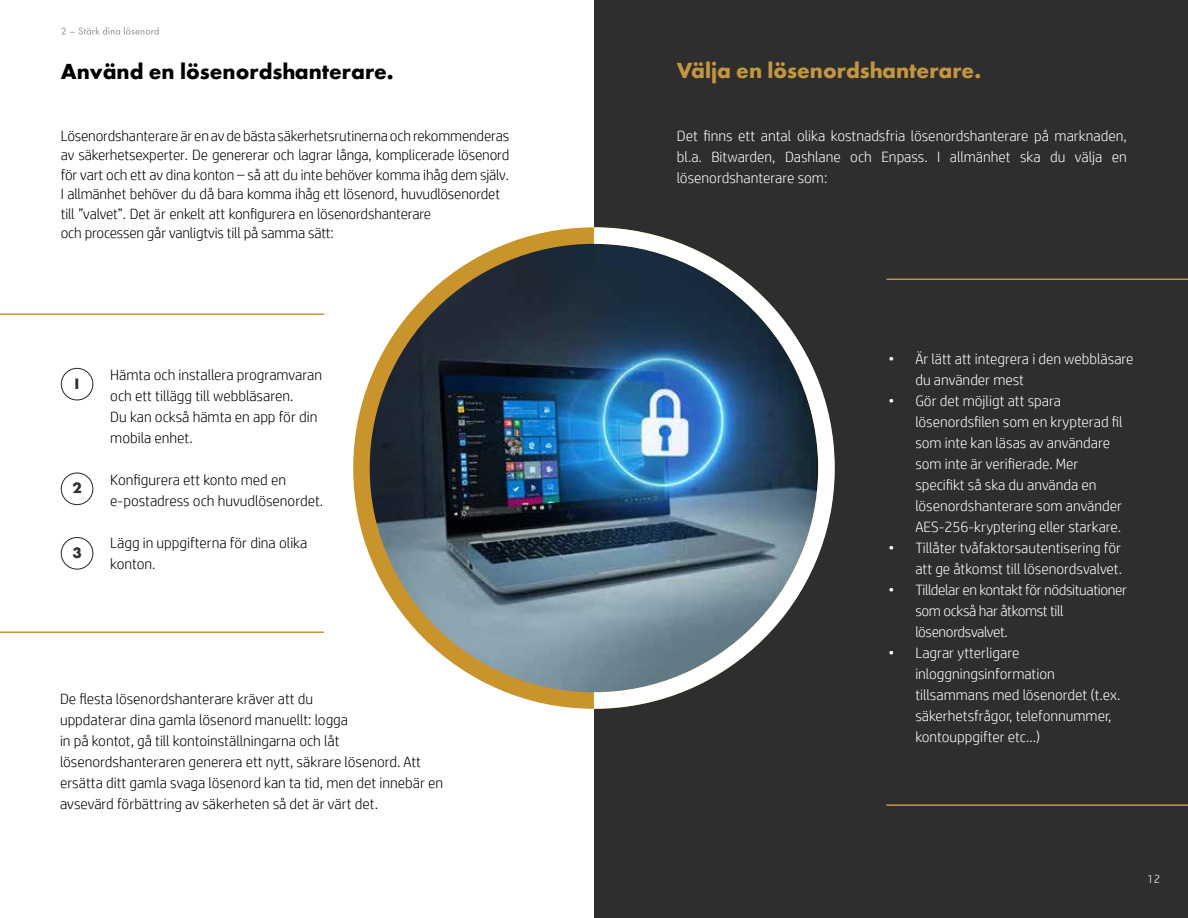
<style>
.page{position:relative;width:1188px;height:918px;background:#fff}
.page>*{position:absolute;margin:0;border:0;box-sizing:border-box;transform-origin:0 0}
.t1{font:700 22.5px "Futura PT";color:#000}
.t2{font:700 22.5px "Futura PT";color:#c39741}
.t3{font:700 15.6px "Futura PT";color:#2e2e2d}
.t4{font:700 15.6px "Futura PT";color:#2e2e2e}
.t5{font:300 15px/21px "HP Simplified";letter-spacing:-.01em;color:#000}
.t6{font:300 15px/21px "HP Simplified";color:#fff}
.t7{font:300 15px/21px "HP Simplified";letter-spacing:-.025em;color:#fff}
.t8{font:300 12px "HP Simplified";color:#fff}
</style>
<div class="page">
<div style="left:594px;top:0;width:594px;height:918px;background:#2e2e2e"></div>
<img style="left:381px;top:581px;width:196px;height:120px">
<img style="left:361px;top:236px;width:216px;height:345px">
<img style="left:577px;top:227px;width:258px;height:482px">
<hr style="left:0;top:314px;width:324px;height:1px;background:#c39741">
<hr style="left:0;top:632px;width:324px;height:1px;background:#c39741">
<hr style="left:886px;top:279px;width:302px;height:1px;background:#c39741">
<hr style="left:886px;top:804px;width:302px;height:2px;background:#c39741">
<div style="left:61px;top:368px;width:32px;height:33px;border:1px solid #2e2e2e;border-radius:50%"></div>
<div style="left:61px;top:472px;width:32px;height:33px;border:1px solid #2e2e2e;border-radius:50%"></div>
<div style="left:61px;top:537px;width:32px;height:33px;border:1px solid #2e2e2e;border-radius:50%"></div>
<svg style="left:61px;top:27px;width:98px;height:8px"></svg>
<h1 class="t1" style="left:61px;top:57px;width:335px">Använd en lösenordshanterare.</h1>
<p class="t5" style="left:61px;top:125px;width:450px;line-height:19.5px">Lösenordshanterare är en av de bästa säkerhetsrutinerna och rekommenderas av säkerhetsexperter. De genererar och lagrar långa, komplicerade lösenord för vart och ett av dina konton – så att du inte behöver komma ihåg dem själv.<br>I allmänhet behöver du då bara komma ihåg ett lösenord, huvudlösenordet till ”valvet”. Det är enkelt att konfigurera en lösenordshanterare<br>och processen går vanligtvis till på samma sätt:</p>
<p class="t4" style="left:75px;top:373px;width:6px">I</p>
<p class="t3" style="left:72px;top:478px;width:11px">2</p>
<p class="t3" style="left:72px;top:543px;width:11px">3</p>
<p class="t5" style="left:110px;top:364px;width:213px">Hämta och installera programvaran och ett tillägg till webbläsaren.<br>Du kan också hämta en app för din mobila enhet.</p>
<p class="t5" style="left:110px;top:469px;width:214px">Konfigurera ett konto med en e-postadress och huvudlösenordet.</p>
<p class="t5" style="left:110px;top:532px;width:199px">Lägg in uppgifterna för dina olika konton.</p>
<p class="t5" style="left:60px;top:688px;width:385px">De flesta lösenordshanterare kräver att du<br>uppdaterar dina gamla lösenord manuellt: logga<br>in på kontot, gå till kontoinställningarna och låt lösenordshanteraren generera ett nytt, säkrare lösenord. Att ersätta ditt gamla svaga lösenord kan ta tid, men det innebär en avsevärd förbättring av säkerheten så det är värt det.</p>
<h1 class="t2" style="left:677px;top:56px;width:306px">Välja en lösenordshanterare.</h1>
<p class="t6" style="left:677px;top:125px;width:452px;text-align:justify">Det finns ett antal olika kostnadsfria lösenordshanterare på marknaden, bl.a. Bitwarden, Dashlane och Enpass. I allmänhet ska du välja en lösenordshanterare som:</p>
<p class="t6" style="left:915px;top:347px;width:220px;text-indent:-27px">• Är lätt att integrera i den webbläsare du använder mest</p>
<p class="t6" style="left:915px;top:389px;width:209px;text-indent:-27px">• Gör det möjligt att spara lösenordsfilen som en krypterad fil som inte kan läsas av användare som inte är verifierade. Mer specifikt så ska du använda en lösenordshanterare som använder<br>AES-256-kryptering eller starkare.</p>
<p class="t6" style="left:888px;top:536px;width:235px;text-align:right">• Tillåter tvåfaktorsautentisering för att ge åtkomst till lösenordsvalvet.</p>
<p class="t7" style="left:915px;top:578px;width:213px;text-indent:-27px">• Tilldelar en kontakt för nödsituationer som också har åtkomst till lösenordsvalvet.</p>
<p class="t6" style="left:915px;top:641px;width:207px;text-indent:-27px">• Lagrar ytterligare inloggningsinformation tillsammans med lösenordet (t.ex. säkerhetsfrågor, telefonnummer, kontouppgifter etc...)</p>
<p class="t8" style="left:1147px;top:871px;width:15px">12</p>
</div>
